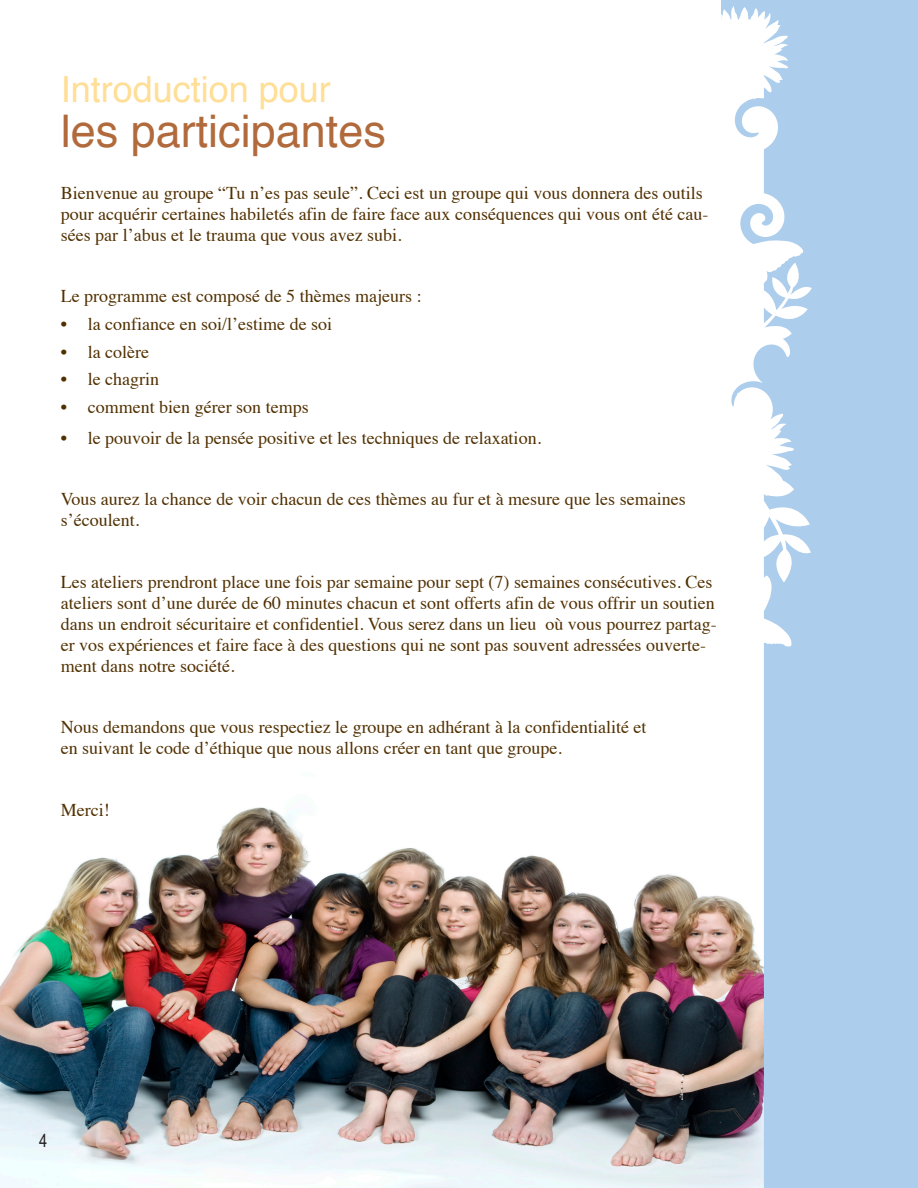
<style>
.page{position:relative;width:918px;height:1188px;background:#fff}
.page>*{position:absolute;margin:0;border:0;box-sizing:border-box;transform-origin:0 0}
.t1{font:45px "Helvetica";color:#b16a3c}
.t2{font:36px "Helvetica";color:#ffde95}
.t3{font:18px/21px "Times";color:#513000}
.t4{font:18px "Arial Narrow";color:#231f20}
</style>
<div class="page">
<img style="left:0;top:807px;width:721px;height:381px">
<svg style="left:721px;top:0;width:197px;height:1188px;fill:#accdeb"></svg>
<h2 class="t2" style="left:61px;top:74px;width:272px">Introduction pour</h2>
<h1 class="t1" style="left:61px;top:112px;width:327px">les participantes</h1>
<p class="t3" style="left:61px;top:184px;width:649px">Bienvenue au groupe “Tu n’es pas seule”. Ceci est un groupe qui vous donnera des outils pour acquérir certaines habiletés afin de faire face aux conséquences qui vous ont été cau&shy;sées par l’abus et le trauma que vous avez subi.</p>
<p class="t3" style="left:61px;top:287px;width:362px">Le programme est composé de 5 thèmes majeurs :</p>
<p class="t3" style="left:61px;top:315px;width:273px">• la confiance en soi/l’estime de soi</p>
<p class="t3" style="left:61px;top:343px;width:90px">• la colère</p>
<p class="t3" style="left:61px;top:370px;width:100px">• le chagrin</p>
<p class="t3" style="left:61px;top:398px;width:249px">• comment bien gérer son temps</p>
<p class="t3" style="left:61px;top:429px;width:482px">• le pouvoir de la pensée positive et les techniques de relaxation.</p>
<p class="t3" style="left:61px;top:490px;width:626px">Vous aurez la chance de voir chacun de ces thèmes au fur et à mesure que les semaines s’écoulent.</p>
<p class="t3" style="left:61px;top:573px;width:658px">Les ateliers prendront place une fois par semaine pour sept (7) semaines consécutives. Ces ateliers sont d’une durée de 60 minutes chacun et sont offerts afin de vous offrir un soutien dans un endroit sécuritaire et confidentiel. Vous serez dans un lieu où vous pourrez partag&shy;er vos expériences et faire face à des questions qui ne sont pas souvent adressées ouverte&shy;ment dans notre société.</p>
<p class="t3" style="left:61px;top:718px;width:587px">Nous demandons que vous respectiez le groupe en adhérant à la confidentialité et en suivant le code d’éthique que nous allons créer en tant que groupe.</p>
<p class="t3" style="left:61px;top:801px;width:50px">Merci!</p>
<p class="t4" style="left:39px;top:1130px;width:10px">4</p>
</div>
